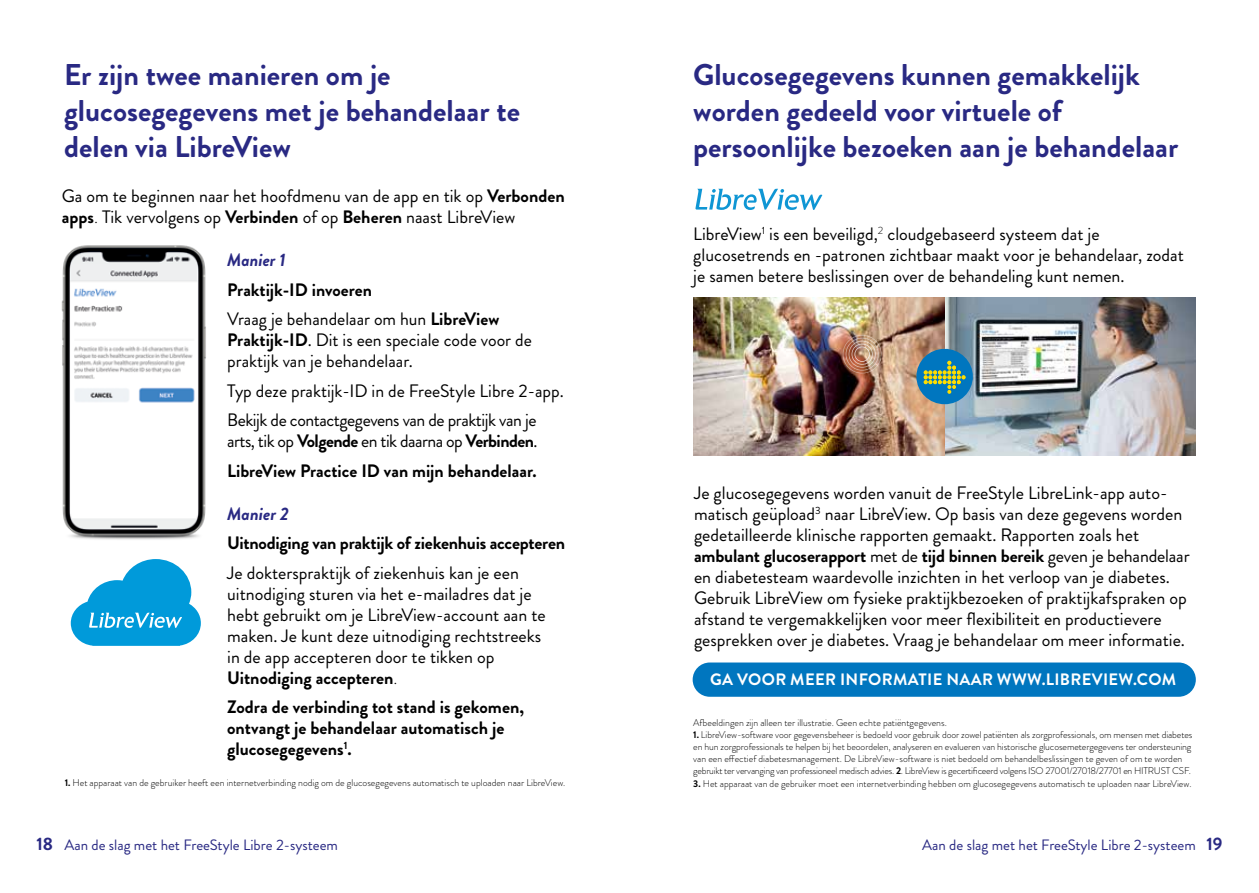
<style>
.page{position:relative;width:1259px;height:893px;background:#fff}
.page>*{position:absolute;margin:0;border:0;box-sizing:border-box;transform-origin:0 0}
.t1{font:700 30px/36px "Brandon Grotesque";color:#292983}
.t2{font:18px/21px "Brandon Grotesque";color:#000}
.t3{font:700 18px/29.5px "Brandon Grotesque";color:#000}
.t4{font:18px/29.5px "Brandon Grotesque";letter-spacing:-.025em;color:#000}
.t5{font:italic 700 18px "Brandon Grotesque";color:#292983}
.t6{font:700 16.5px "Brandon Grotesque";letter-spacing:.02em;color:#fff}
.t7{font:15px "Brandon Grotesque";color:#292983}
.t8{font:300 9.75px/12px "Brandon Grotesque";letter-spacing:-.005em;color:#000}
.s1{font-weight:700}
.s2{font-weight:300}
.s3{font-weight:400}
.s4{font-weight:700;font-size:18px}
</style>
<div class="page">
<img style="left:61px;top:245px;width:145px;height:295px">
<img style="left:693px;top:298px;width:502px;height:157px">
<svg style="left:71px;top:559px;width:130px;height:87px"></svg>
<svg style="left:695px;top:189px;width:127px;height:21px"></svg>
<div style="left:916px;top:349px;width:57px;height:55px;background:#0076bf;border-radius:50%"></div>
<svg style="left:923px;top:361px;width:42px;height:33px"></svg>
<div style="left:692px;top:662px;width:503px;height:35px;background:#0076bf;border-radius:17px"></div>
<svg style="left:842px;top:335px;width:39px;height:39px;background:#b3846c"></svg>
<h1 class="t1" style="left:64px;top:57px;width:457px">Er zijn twee manieren om je glucosegegevens met je behandelaar te delen via LibreView</h1>
<p class="t2" style="left:62px;top:185px;width:504px">Ga om te beginnen naar het hoofdmenu van de app en tik op <span class="s1">Verbonden apps</span><span class="s2">.</span> Tik vervolgens op <span class="s1">Verbinden</span> of op <span class="s1">Beheren</span> naast LibreView</p>
<p class="t5" style="left:227px;top:247px;width:60px">Manier 1</p>
<p class="t3" style="left:227px;top:275px;width:274px">Praktijk-ID invoeren<br><span class="s3">Vraag je behandelaar om hun</span> LibreView</p>
<p class="t2" style="left:227px;top:330px;width:306px"><span class="s1">Praktijk-ID</span>. Dit is een speciale code voor de praktijk van je behandelaar.</p>
<p class="t4" style="left:227px;top:376px;width:338px">Typ deze praktijk-ID in de FreeStyle Libre 2-app.<br>Bekijk de contactgegevens van de praktijk van je</p>
<p class="t3" style="left:227px;top:426px;width:312px"><span class="s3">arts, tik op</span> Volgende <span class="s3">en tik daarna op</span> Verbinden<span class="s3">.<br></span>LibreView Practice ID van mijn behandelaar.</p>
<p class="t5" style="left:227px;top:501px;width:63px">Manier 2</p>
<p class="t3" style="left:227px;top:529px;width:339px">Uitnodiging van praktijk of ziekenhuis accepteren</p>
<p class="t2" style="left:227px;top:562px;width:320px">Je dokterspraktijk of ziekenhuis kan je een uitnodiging sturen via het e-mailadres dat je hebt gebruikt om je LibreView-account aan te maken. Je kunt deze uitnodiging rechtstreeks in de app accepteren door te tikken op <span class="s1">Uitnodiging accepteren</span><span class="s2">.</span></p>
<p class="t3" style="left:227px;top:697px;width:298px;line-height:21px">Zodra de verbinding tot stand is gekomen, ontvangt je behandelaar automatisch je glucosegegevens<sup>1</sup>.</p>
<p class="t8" style="left:65px;top:777px;width:502px"><span class="s1">1.</span> Het apparaat van de gebruiker heeft een internetverbinding nodig om de glucosegegevens automatisch te uploaden naar LibreView.</p>
<h1 class="t1" style="left:693px;top:57px;width:486px">Glucosegegevens kunnen gemakkelijk worden gedeeld voor virtuele of persoonlijke bezoeken aan je behandelaar</h1>
<p class="t2" style="left:693px;top:223px;width:492px">LibreView<sup>1</sup> is een beveiligd,<sup>2</sup> cloudgebaseerd systeem dat je glucosetrends en -patronen zichtbaar maakt voor je behandelaar, zodat je samen betere beslissingen over de behandeling kunt nemen.</p>
<p class="t2" style="left:694px;top:483px;width:497px">Je glucosegegevens worden vanuit de FreeStyle LibreLink-app auto&shy;matisch geüpload<sup>3</sup> naar LibreView. Op basis van deze gegevens worden gedetailleerde klinische rapporten gemaakt. Rapporten zoals het <span class="s1">ambulant glucoserapport</span> met de <span class="s1">tijd binnen bereik</span> geven je behandelaar en diabetesteam waardevolle inzichten in het verloop van je diabetes.<br>Gebruik LibreView om fysieke praktijkbezoeken of praktijkafspraken op afstand te vergemakkelijken voor meer flexibiliteit en productievere gesprekken over je diabetes. Vraag je behandelaar om meer informatie.</p>
<p class="t6" style="left:710px;top:668px;width:468px">GA VOOR MEER INFORMATIE NAAR WWW.LIBREVIEW.COM</p>
<p class="t8" style="left:693px;top:717px;width:255px">Afbeeldingen zijn alleen ter illustratie. Geen echte patiëntgegevens.</p>
<p class="t8" style="left:693px;top:729px;width:501px"><span class="s1">1.</span> LibreView-software voor gegevensbeheer is bedoeld voor gebruik door zowel patiënten als zorgprofessionals, om mensen met diabetes en hun zorgprofessionals te helpen bij het beoordelen, analyseren en evalueren van historische glucosemetergegevens ter ondersteuning van een effectief diabetesmanagement. De LibreView-software is niet bedoeld om behandelbeslissingen te geven of om te worden gebruikt ter vervanging van professioneel medisch advies. <span class="s1">2</span>. LibreView is gecertificeerd volgens ISO 27001/27018/27701 en HITRUST CSF.</p>
<p class="t8" style="left:693px;top:777px;width:500px"><span class="s1">3.</span> Het apparaat van de gebruiker moet een internetverbinding hebben om glucosegegevens automatisch te uploaden naar LibreView.</p>
<p class="t7" style="left:37px;top:835px;width:303px"><span class="s4">18</span> Aan de slag met het FreeStyle Libre 2-systeem</p>
<p class="t7" style="left:922px;top:835px;width:302px">Aan de slag met het FreeStyle Libre 2-systeem <span class="s4">19</span></p>
</div>
